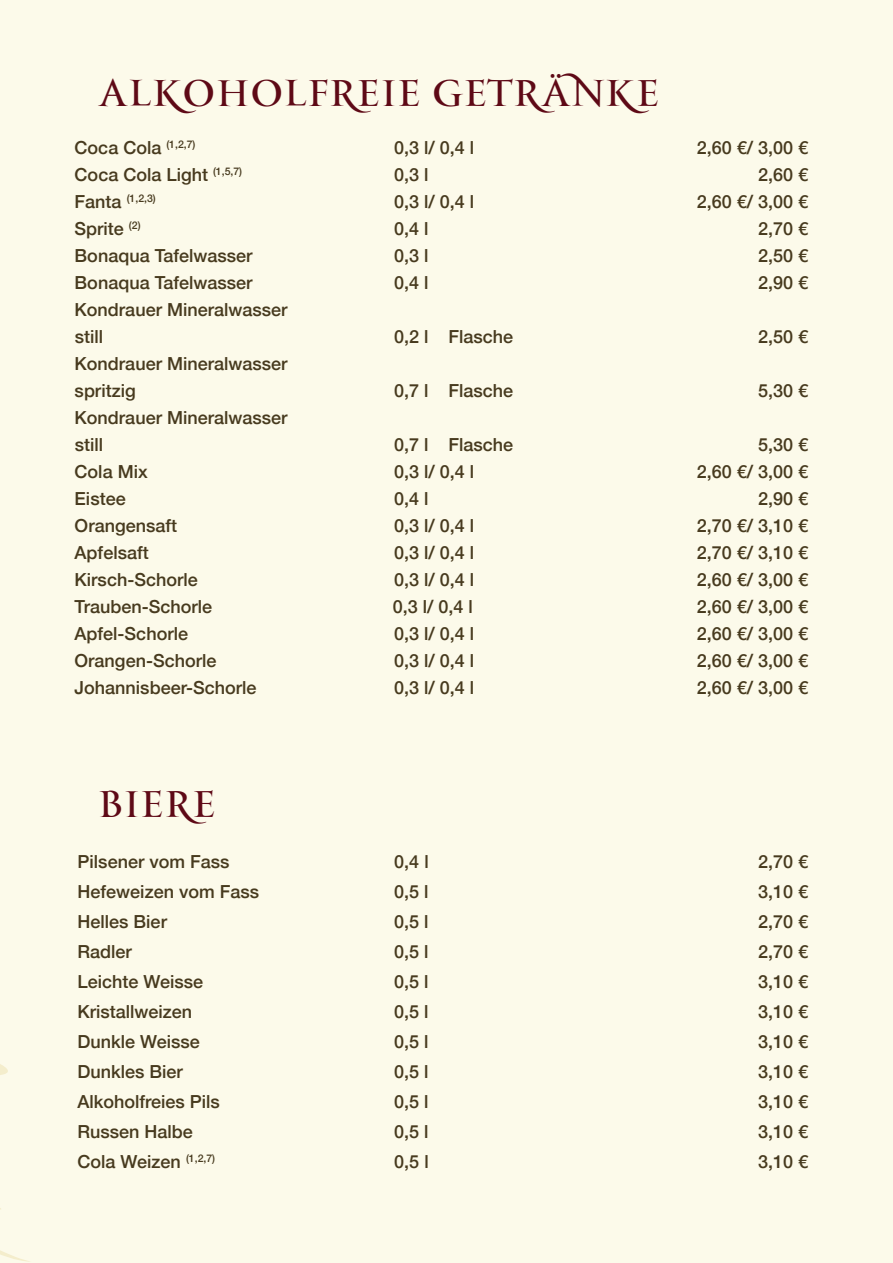
<style>
.page{position:relative;width:893px;height:1263px;background:#fcfaea}
.page>*{position:absolute;margin:0;border:0;box-sizing:border-box;transform-origin:0 0}
.t1{font:36px "PF Monumenta Pro";color:#5e0916}
.t2{font:500 18px/27px "Helvetica Neue";color:#473a1e}
.t3{font:500 10.5px "Helvetica Neue";color:#473a1e}
.s1{font-size:18px}
</style>
<div class="page">
<svg style="left:0;top:1051px;width:16px;height:60px"></svg>
<div style="left:0;top:1165px;width:34px;height:98px;background:#fcfaea"></div>
<h1 class="t1" style="left:99px;top:70px;width:562px">ALKOHOLFREIE GETRÄNKE</h1>
<p class="t2" style="left:75px;top:133px;width:122px">Coca Cola <sup>(1,2,7)</sup></p>
<p class="t2" style="left:394px;top:133px;width:82px">0,3 l/ 0,4 l</p>
<p class="t2" style="left:697px;top:133px;width:113px">2,60 €/ 3,00 €</p>
<p class="t2" style="left:75px;top:160px;width:169px">Coca Cola Light <sup>(1,5,7)</sup></p>
<p class="t2" style="left:394px;top:160px;width:36px">0,3 l</p>
<p class="t2" style="left:758px;top:160px;width:52px">2,60 €</p>
<p class="t3" style="left:75px;top:190px;width:83px"><span class="s1">Fanta</span> (1,2,3)</p>
<p class="t2" style="left:394px;top:187px;width:82px">0,3 l/ 0,4 l</p>
<p class="t2" style="left:697px;top:187px;width:113px">2,60 €/ 3,00 €</p>
<p class="t2" style="left:75px;top:214px;width:68px">Sprite <sup>(2)</sup></p>
<p class="t2" style="left:394px;top:214px;width:36px">0,4 l</p>
<p class="t2" style="left:758px;top:214px;width:52px">2,70 €</p>
<p class="t2" style="left:75px;top:241px;width:179px">Bonaqua Tafelwasser</p>
<p class="t2" style="left:394px;top:241px;width:36px">0,3 l</p>
<p class="t2" style="left:758px;top:241px;width:52px">2,50 €</p>
<p class="t2" style="left:75px;top:268px;width:179px">Bonaqua Tafelwasser</p>
<p class="t2" style="left:394px;top:268px;width:36px">0,4 l</p>
<p class="t2" style="left:758px;top:268px;width:52px">2,90 €</p>
<p class="t2" style="left:75px;top:295px;width:214px">Kondrauer Mineralwasser still</p>
<p class="t2" style="left:394px;top:322px;width:121px">0,2 l Flasche</p>
<p class="t2" style="left:758px;top:322px;width:52px">2,50 €</p>
<p class="t2" style="left:75px;top:349px;width:214px">Kondrauer Mineralwasser spritzig</p>
<p class="t2" style="left:75px;top:403px;width:214px">Kondrauer Mineralwasser still</p>
<p class="t2" style="left:394px;top:376px;width:121px">0,7 l Flasche</p>
<p class="t2" style="left:758px;top:376px;width:52px">5,30 €</p>
<p class="t2" style="left:394px;top:430px;width:121px">0,7 l Flasche</p>
<p class="t2" style="left:758px;top:430px;width:52px">5,30 €</p>
<p class="t2" style="left:75px;top:457px;width:75px">Cola Mix</p>
<p class="t2" style="left:394px;top:457px;width:82px">0,3 l/ 0,4 l</p>
<p class="t2" style="left:697px;top:457px;width:113px">2,60 €/ 3,00 €</p>
<p class="t2" style="left:75px;top:484px;width:53px">Eistee</p>
<p class="t2" style="left:394px;top:484px;width:36px">0,4 l</p>
<p class="t2" style="left:758px;top:484px;width:52px">2,90 €</p>
<p class="t2" style="left:75px;top:511px;width:104px">Orangensaft</p>
<p class="t2" style="left:394px;top:511px;width:82px">0,3 l/ 0,4 l</p>
<p class="t2" style="left:697px;top:511px;width:113px">2,70 €/ 3,10 €</p>
<p class="t2" style="left:75px;top:538px;width:76px">Apfelsaft</p>
<p class="t2" style="left:394px;top:538px;width:82px">0,3 l/ 0,4 l</p>
<p class="t2" style="left:697px;top:538px;width:113px">2,70 €/ 3,10 €</p>
<p class="t2" style="left:75px;top:565px;width:125px">Kirsch-Schorle</p>
<p class="t2" style="left:394px;top:565px;width:82px">0,3 l/ 0,4 l</p>
<p class="t2" style="left:697px;top:565px;width:113px">2,60 €/ 3,00 €</p>
<p class="t2" style="left:75px;top:592px;width:139px">Trauben-Schorle</p>
<p class="t2" style="left:393px;top:592px;width:82px">0,3 l/ 0,4 l</p>
<p class="t2" style="left:697px;top:592px;width:113px">2,60 €/ 3,00 €</p>
<p class="t2" style="left:75px;top:619px;width:115px">Apfel-Schorle</p>
<p class="t2" style="left:394px;top:619px;width:82px">0,3 l/ 0,4 l</p>
<p class="t2" style="left:697px;top:619px;width:113px">2,60 €/ 3,00 €</p>
<p class="t2" style="left:75px;top:646px;width:143px">Orangen-Schorle</p>
<p class="t2" style="left:394px;top:646px;width:82px">0,3 l/ 0,4 l</p>
<p class="t2" style="left:697px;top:646px;width:113px">2,60 €/ 3,00 €</p>
<p class="t2" style="left:75px;top:673px;width:183px">Johannisbeer-Schorle</p>
<p class="t2" style="left:394px;top:673px;width:82px">0,3 l/ 0,4 l</p>
<p class="t2" style="left:697px;top:673px;width:113px">2,60 €/ 3,00 €</p>
<h1 class="t1" style="left:99px;top:781px;width:119px">BIERE</h1>
<p class="t2" style="left:78px;top:847px;width:153px">Pilsener vom Fass</p>
<p class="t2" style="left:394px;top:847px;width:36px">0,4 l</p>
<p class="t2" style="left:758px;top:847px;width:52px">2,70 €</p>
<p class="t2" style="left:78px;top:877px;width:183px">Hefeweizen vom Fass</p>
<p class="t2" style="left:394px;top:877px;width:36px">0,5 l</p>
<p class="t2" style="left:758px;top:877px;width:52px">3,10 €</p>
<p class="t2" style="left:78px;top:907px;width:91px">Helles Bier</p>
<p class="t2" style="left:394px;top:907px;width:36px">0,5 l</p>
<p class="t2" style="left:758px;top:907px;width:52px">2,70 €</p>
<p class="t2" style="left:78px;top:937px;width:56px">Radler</p>
<p class="t2" style="left:394px;top:937px;width:36px">0,5 l</p>
<p class="t2" style="left:758px;top:937px;width:52px">2,70 €</p>
<p class="t2" style="left:78px;top:967px;width:127px">Leichte Weisse</p>
<p class="t2" style="left:394px;top:967px;width:36px">0,5 l</p>
<p class="t2" style="left:758px;top:967px;width:52px">3,10 €</p>
<p class="t2" style="left:78px;top:997px;width:116px">Kristallweizen</p>
<p class="t2" style="left:394px;top:997px;width:36px">0,5 l</p>
<p class="t2" style="left:758px;top:997px;width:52px">3,10 €</p>
<p class="t2" style="left:78px;top:1027px;width:124px">Dunkle Weisse</p>
<p class="t2" style="left:394px;top:1027px;width:36px">0,5 l</p>
<p class="t2" style="left:758px;top:1027px;width:52px">3,10 €</p>
<p class="t2" style="left:78px;top:1057px;width:107px">Dunkles Bier</p>
<p class="t2" style="left:394px;top:1057px;width:36px">0,5 l</p>
<p class="t2" style="left:758px;top:1057px;width:52px">3,10 €</p>
<p class="t2" style="left:77px;top:1087px;width:144px">Alkoholfreies Pils</p>
<p class="t2" style="left:394px;top:1087px;width:36px">0,5 l</p>
<p class="t2" style="left:758px;top:1087px;width:52px">3,10 €</p>
<p class="t2" style="left:77px;top:1117px;width:117px">Russen Halbe</p>
<p class="t2" style="left:394px;top:1117px;width:36px">0,5 l</p>
<p class="t2" style="left:758px;top:1117px;width:52px">3,10 €</p>
<p class="t2" style="left:77px;top:1147px;width:139px">Cola Weizen <sup>(1,2,7)</sup></p>
<p class="t2" style="left:394px;top:1147px;width:36px">0,5 l</p>
<p class="t2" style="left:758px;top:1147px;width:52px">3,10 €</p>
</div>
